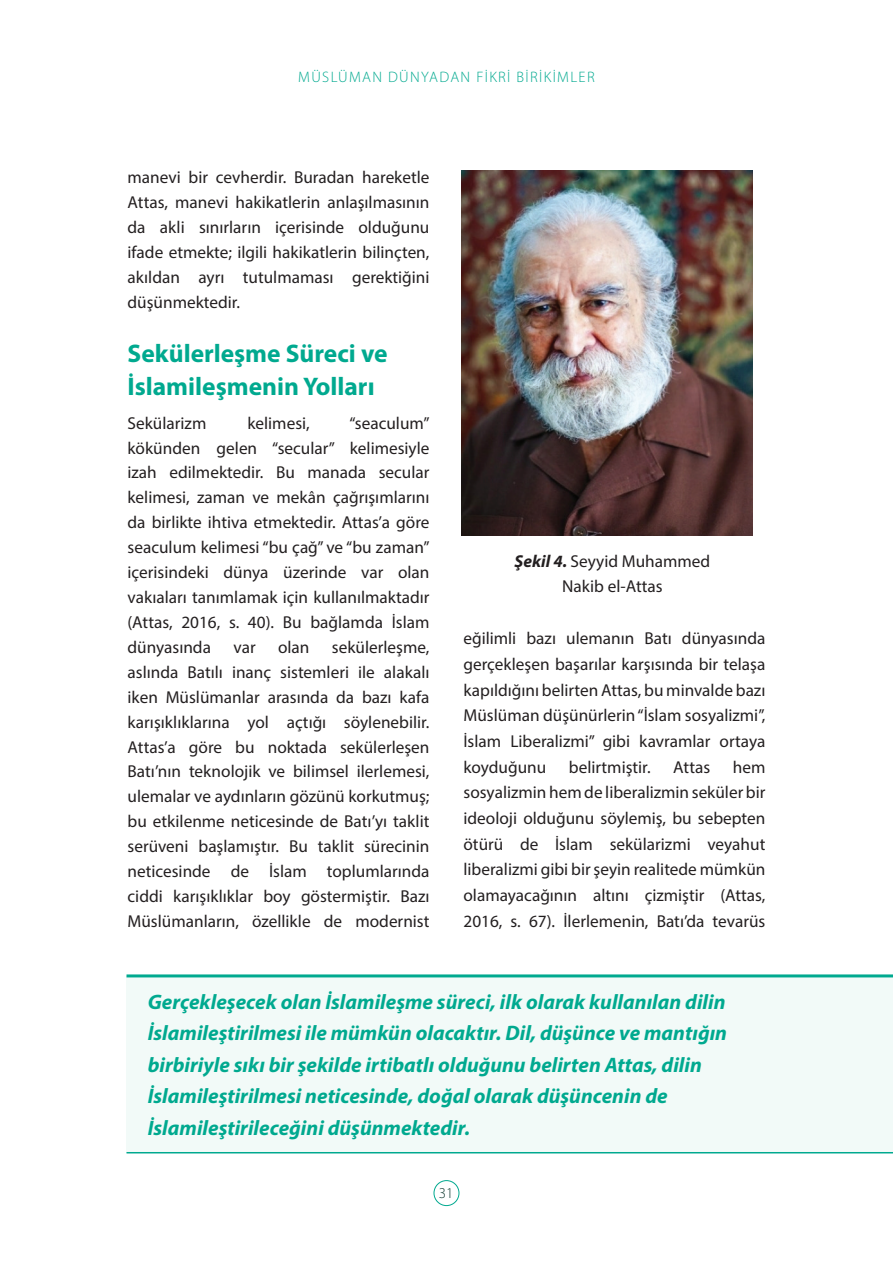
<style>
.page{position:relative;width:893px;height:1263px;background:#fff}
.page>*{position:absolute;margin:0;border:0;box-sizing:border-box;transform-origin:0 0}
.t1{font:700 25.5px/33.2px "Myriad Pro";color:#00a98f}
.t2{font:italic 700 21px/31.5px "Myriad Pro";color:#00a98f}
.t3{font:17.25px/24.9px "Myriad Pro";color:#231f20;text-align:justify}
.t4{font:300 15.15px "Myriad Pro";letter-spacing:.09em;color:#00a98f}
.t5{font:300 15px "Myriad Pro";color:#143c33}
.s1{font-weight:700;font-style:italic}
</style>
<div class="page">
<div style="left:434px;top:1180px;width:25px;height:26px;border:1px solid #00a98f;border-radius:50%"></div>
<img style="left:462px;top:170px;width:291px;height:366px">
<div style="left:126px;top:976px;width:767px;height:177px;background:#f2faf8"></div>
<hr style="left:126px;top:1152px;width:767px;height:1px;background:#00a98f">
<hr style="left:126px;top:974px;width:767px;height:3px;background:#00a98f">
<p class="t4" style="left:298px;top:67px;width:298px">MÜSLÜMAN DÜNYADAN FİKRİ BİRİKİMLER</p>
<p class="t3" style="left:128px;top:165px;width:303px">manevi bir cevherdir. Buradan hareketle Attas, manevi hakikatlerin anlaşılmasının da akli sınırların içerisinde olduğunu ifade etmekte; ilgili hakikatlerin bilinçten, akıldan ayrı tutulmaması gerektiğini düşünmektedir.</p>
<h1 class="t1" style="left:128px;top:336px;width:262px">Sekülerleşme Süreci ve<br>İslamileşmenin Yolları</h1>
<p class="t3" style="left:128px;top:410px;width:80px">Sekülarizm</p>
<p class="t3" style="left:247px;top:410px;width:64px">kelimesi,</p>
<p class="t3" style="left:128px;top:410px;width:303px;text-indent:222px">“seaculum” kökünden gelen “secular” kelimesiyle izah edilmektedir. Bu manada secular kelimesi, zaman ve mekân çağrışımlarını da birlikte ihtiva etmektedir. Attas’a göre seaculum kelimesi “bu çağ” ve “bu zaman” içerisindeki dünya üzerinde var olan vakıaları tanımlamak için kullanılmaktadır (Attas, 2016, s. 40). Bu bağlamda İslam dünyasında</p>
<p class="t3" style="left:515px;top:549px;width:197px;text-align:center"><span class="s1">Şekil 4.</span> Seyyid Muhammed<br>Nakib el-Attas</p>
<p class="t3" style="left:128px;top:634px;width:303px;text-indent:204px">sekülerleşme, aslında Batılı inanç sistemleri ile alakalı iken Müslümanlar arasında da bazı kafa karışıklıklarına yol açtığı söylenebilir.<br>Attas’a göre bu noktada sekülerleşen Batı’nın teknolojik ve bilimsel ilerlemesi, ulemalar ve aydınların gözünü korkutmuş; bu etkilenme neticesinde de Batı’yı taklit serüveni başlamıştır. Bu taklit sürecinin neticesinde de İslam toplumlarında ciddi karışıklıklar boy göstermiştir. Bazı Müslümanların, özellikle de modernist</p>
<p class="t3" style="left:463px;top:625px;width:303px;line-height:25.7px">eğilimli bazı ulemanın Batı dünyasında gerçekleşen başarılar karşısında bir telaşa kapıldığını belirten Attas, bu minvalde bazı Müslüman düşünürlerin “İslam sosyalizmi”, İslam Liberalizmi” gibi kavramlar ortaya koyduğunu</p>
<p class="t3" style="left:233px;top:634px;width:24px">var</p>
<p class="t3" style="left:278px;top:634px;width:33px">olan</p>
<p class="t3" style="left:463px;top:754px;width:303px;line-height:25.7px;text-indent:269px">hem sosyalizmin hem de liberalizmin seküler bir ideoloji olduğunu söylemiş, bu sebepten ötürü de İslam sekülarizmi veyahut liberalizmi gibi bir şeyin realitede mümkün olamayacağının altını çizmiştir (Attas, 2016, s. 67). İlerlemenin, Batı’da tevarüs</p>
<p class="t3" style="left:569px;top:754px;width:83px">belirtmiştir.</p>
<p class="t3" style="left:673px;top:754px;width:38px">Attas</p>
<p class="t2" style="left:148px;top:985px;width:581px">Gerçekleşecek olan İslamileşme süreci, ilk olarak kullanılan dilin İslamileştirilmesi ile mümkün olacaktır. Dil, düşünce ve mantığın birbiriyle sıkı bir şekilde irtibatlı olduğunu belirten Attas, dilin İslamileştirilmesi neticesinde, doğal olarak düşüncenin de İslamileştirileceğini düşünmektedir.</p>
<p class="t5" style="left:439px;top:1184px;width:16px">31</p>
</div>
